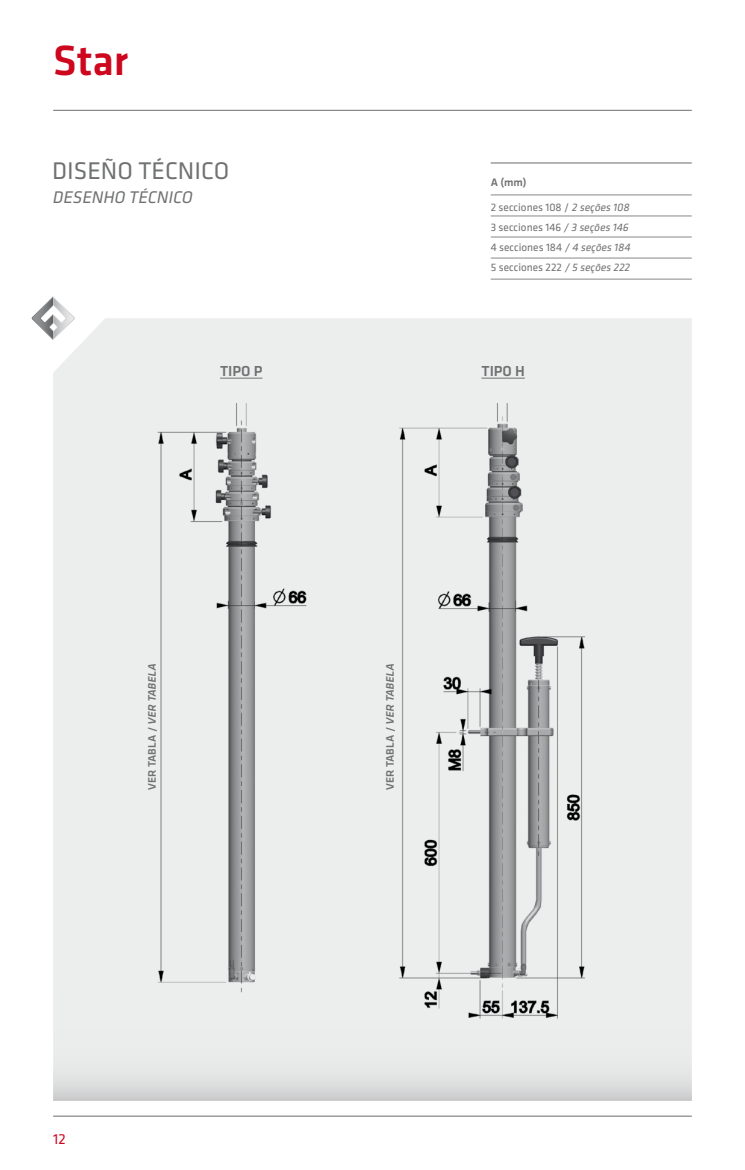
<style>
.page{position:relative;width:745px;height:1170px;background:#fff}
.page>*{position:absolute;margin:0;border:0;box-sizing:border-box;transform-origin:0 0}
.t1{font:500 43.75px "Klavika";color:#cd071e}
.t2{font:25px "Klavika";color:#707172}
.t3{font:italic 17.5px "Klavika";color:#707172}
.t4{font:500 15px "Klavika";color:#707172}
.t5{font:15px "Klavika";color:#cd071e}
.t6{font:11.25px/20px "Klavika";color:#707172}
.t7{font:500 11.25px "Klavika";color:#707172}
.s1{font-style:italic}
</style>
<div class="page">
<hr style="left:53px;top:1115px;width:638px;height:1px;background:#87888a">
<hr style="left:53px;top:110px;width:638px;height:1px;background:#87888a">
<svg style="left:32px;top:296px;width:43px;height:44px"></svg>
<hr style="left:490px;top:162px;width:201px;height:2px;background:#87888a">
<hr style="left:490px;top:279px;width:201px;height:1px;background:#87888a">
<hr style="left:490px;top:195px;width:201px;height:1px;background:#87888a">
<hr style="left:490px;top:216px;width:201px;height:1px;background:#87888a">
<hr style="left:490px;top:237px;width:201px;height:1px;background:#87888a">
<hr style="left:490px;top:258px;width:201px;height:1px;background:#87888a">
<div style="left:53px;top:318px;width:638px;height:675px;background:#eceded"></div>
<svg style="left:53px;top:993px;width:638px;height:107px;background:#e1e2e2"></svg>
<hr style="left:220px;top:378px;width:42px;height:1px;background:#707172">
<hr style="left:481px;top:378px;width:43px;height:1px;background:#707172">
<img style="left:103px;top:403px;width:527px;height:647px">
<h1 class="t1" style="left:53px;top:37px;width:77px">Star</h1>
<h2 class="t2" style="left:52px;top:157px;width:178px">DISEÑO TÉCNICO</h2>
<h3 class="t3" style="left:52px;top:187px;width:145px">DESENHO TÉCNICO</h3>
<p class="t7" style="left:490px;top:176px;width:37px">A (mm)</p>
<p class="t6" style="left:490px;top:197px;width:143px">2 secciones 108 / <span class="s1">2 seções 108<br></span>3 secciones 146 <span class="s1">/ 3 seções 146<br></span>4 secciones 184 <span class="s1">/ 4 seções 184<br></span>5 secciones 222 <span class="s1">/ 5 seções 222</span></p>
<h3 class="t4" style="left:220px;top:363px;width:44px">TIPO P</h3>
<h3 class="t4" style="left:481px;top:363px;width:45px">TIPO H</h3>
<p class="t7" style="left:146px;top:789px;width:130px;rotate:-90deg">V E R TA B L A / <span class="s1">VER TABELA</span></p>
<p class="t7" style="left:384px;top:789px;width:130px;rotate:-90deg">V E R TA B L A / <span class="s1">VER TABELA</span></p>
<h3 class="t5" style="left:53px;top:1131px;width:14px">12</h3>
</div>
